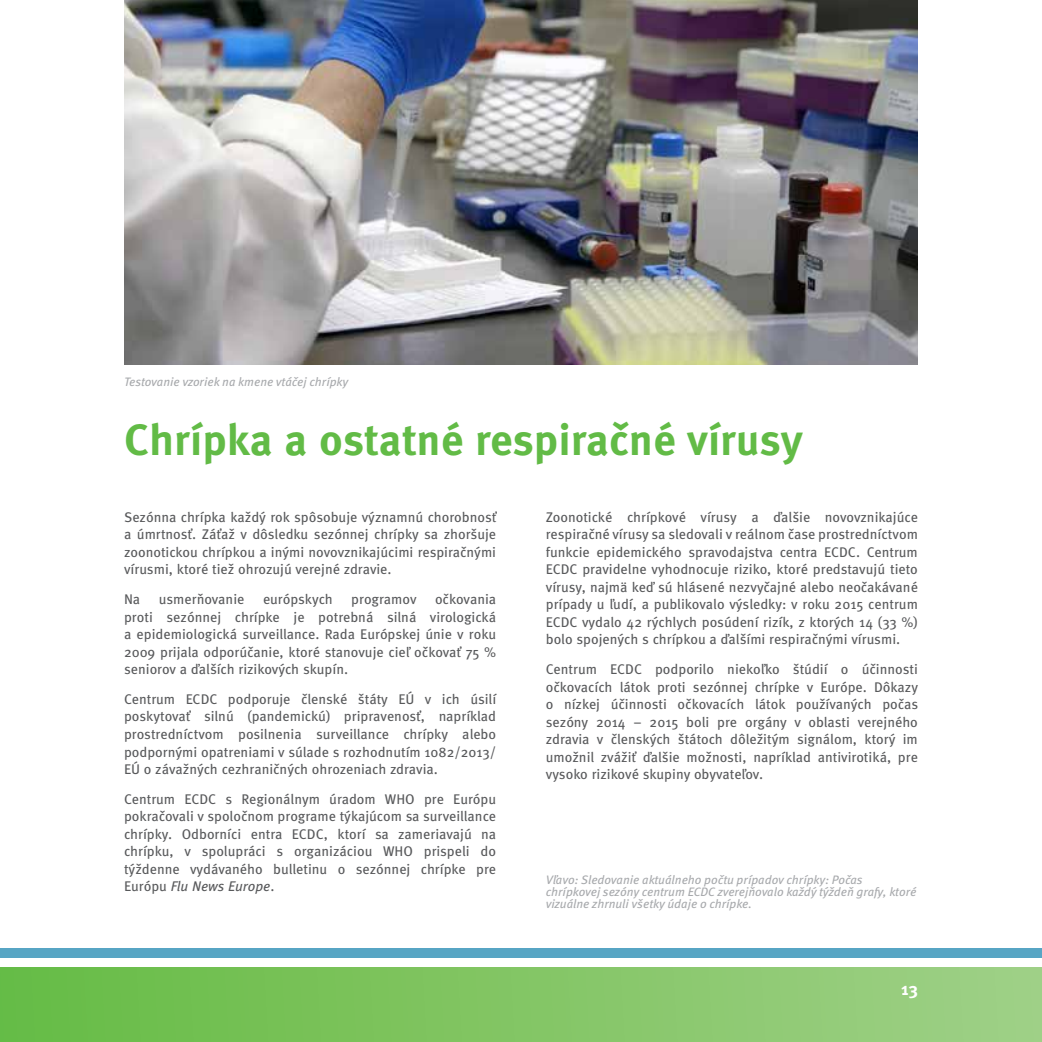
<style>
.page{position:relative;width:1042px;height:1042px;background:#fff}
.page>*{position:absolute;margin:0;border:0;box-sizing:border-box;transform-origin:0 0}
.t1{font:700 43.75px "Meta Pro";color:#62bb46}
.t2{font:700 17.5px "Meta Pro";color:#fff}
.t3{font:14px/17.5px "Meta Pro";color:#58595b;text-align:justify}
.t4{font:italic 12.25px/12.2px "Meta Pro";color:#a7a9ac}
.s1{font-style:italic}
</style>
<div class="page">
<img style="left:124px;top:0;width:794px;height:365px">
<div style="left:0;top:947px;width:1042px;height:10px;background:#57a5c4"></div>
<div style="left:0;top:967px;width:1042px;height:75px;background:linear-gradient(to right,#66bc44,#a0d087)"></div>
<p class="t4" style="left:124px;top:376px;width:226px">Testovanie vzoriek na kmene vtáčej chrípky</p>
<h1 class="t1" style="left:124px;top:412px;width:680px">Chrípka a ostatné respiračné vírusy</h1>
<p class="t3" style="left:124px;top:508px;width:374px">Sezónna chrípka každý rok spôsobuje významnú chorobnosť a úmrtnosť. Záťaž v dôsledku sezónnej chrípky sa zhoršuje zoonotickou chrípkou a inými novovznikajúcimi respiračnými vírusmi, ktoré tiež ohrozujú verejné zdravie.</p>
<p class="t3" style="left:124px;top:591px;width:18px">Na</p>
<p class="t3" style="left:159px;top:591px;width:87px">usmerňovanie</p>
<p class="t3" style="left:263px;top:591px;width:71px">európskych</p>
<p class="t3" style="left:351px;top:591px;width:67px">programov</p>
<p class="t3" style="left:124px;top:591px;width:374px;text-indent:311px">očkovania proti sezónnej chrípke je potrebná silná virologická a epidemiologická surveillance. Rada Európskej únie v roku 2009 prijala odporúčanie, ktoré stanovuje cieľ očkovať 75 % seniorov a ďalších rizikových skupín.</p>
<p class="t3" style="left:124px;top:691px;width:374px">Centrum ECDC podporuje členské štáty EÚ v ich úsilí poskytovať silnú (pandemickú) pripravenosť, napríklad prostredníctvom posilnenia surveillance chrípky alebo podpornými opatreniami v súlade s rozhodnutím 1082/2013/ EÚ o závažných cezhraničných ohrozeniach zdravia.</p>
<p class="t3" style="left:124px;top:791px;width:374px">Centrum ECDC s Regionálnym úradom WHO pre Európu pokračovali v spoločnom programe týkajúcom sa surveillance chrípky. Odborníci entra ECDC, ktorí sa zameriavajú na chrípku, v spolupráci s organizáciou WHO prispeli do týždenne vydávaného bulletinu o sezónnej chrípke pre Európu <span class="s1">Flu News Europe</span>.</p>
<p class="t3" style="left:546px;top:508px;width:374px">Zoonotické chrípkové vírusy a ďalšie novovznikajúce respiračné vírusy sa sledovali v reálnom čase prostredníctvom funkcie epidemického spravodajstva centra ECDC. Centrum ECDC pravidelne vyhodnocuje riziko, ktoré predstavujú tieto vírusy, najmä keď sú hlásené nezvyčajné alebo neočakávané prípady u ľudí, a publikovalo výsledky: v roku 2015 centrum ECDC vydalo 42 rýchlych posúdení rizík, z ktorých 14 (33 %) bolo spojených s chrípkou a ďalšími respiračnými vírusmi.</p>
<p class="t3" style="left:546px;top:661px;width:374px">Centrum ECDC podporilo niekoľko štúdií o účinnosti očkovacích látok proti sezónnej chrípke v Európe. Dôkazy o nízkej účinnosti očkovacích látok používaných počas sezóny 2014 – 2015 boli pre orgány v oblasti verejného zdravia v členských štátoch dôležitým signálom, ktorý im umožnil zvážiť ďalšie možnosti, napríklad antivirotiká, pre vysoko rizikové skupiny obyvateľov.</p>
<p class="t4" style="left:546px;top:873px;width:372px">Vľavo: Sledovanie aktuálneho počtu prípadov chrípky: Počas chrípkovej sezóny centrum ECDC zverejňovalo každý týždeň grafy, ktoré vizuálne zhrnuli všetky údaje o chrípke.</p>
<p class="t2" style="left:901px;top:977px;width:18px">13</p>
</div>
